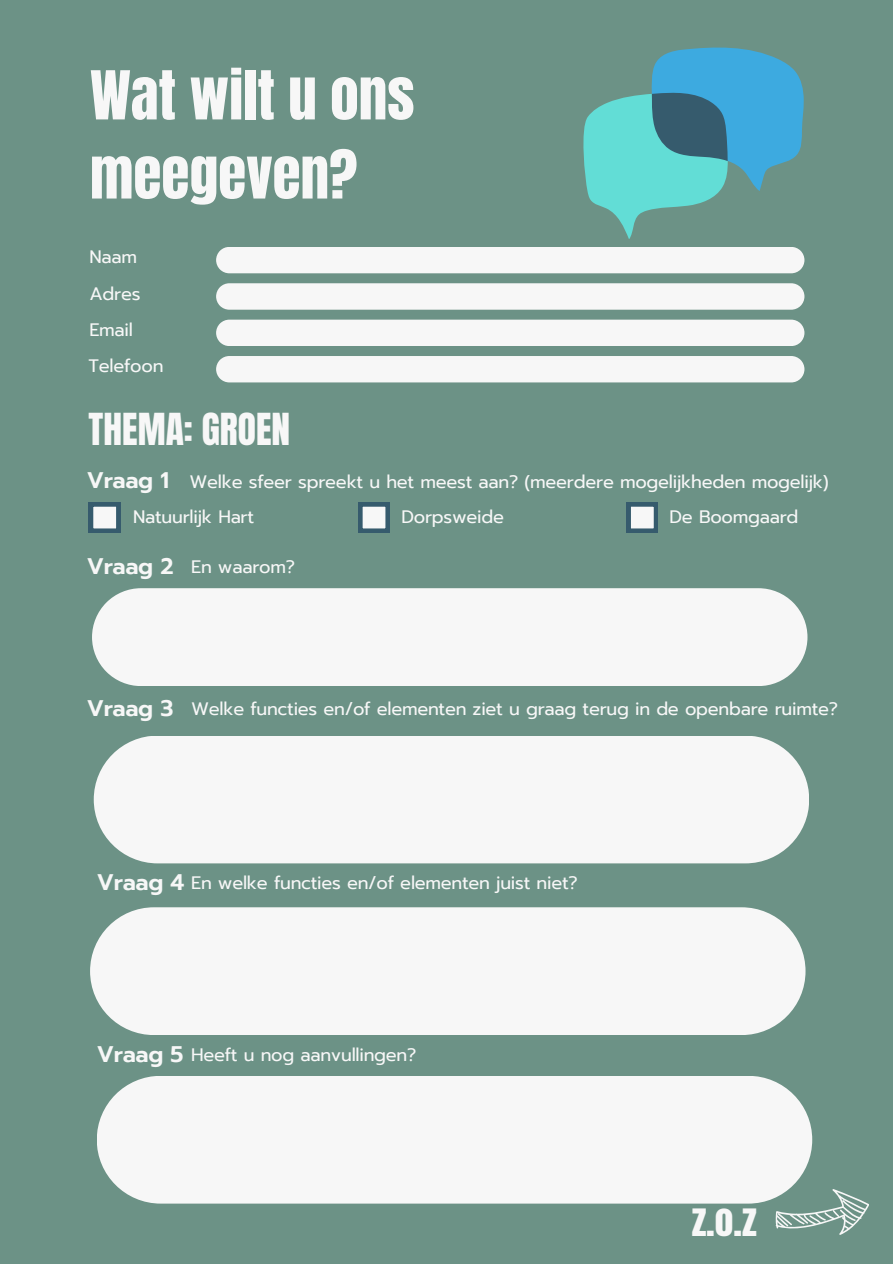
<style>
.page{position:relative;width:893px;height:1264px;background:#fff}
.page>*{position:absolute;margin:0;border:0;box-sizing:border-box;transform-origin:0 0}
.t1{font:57.3px/79.1px "Anton";color:#f7f7f7}
.t2{font:37.5px "Anton";color:#f7f7f7}
.t3{font:600 22.5px "Prompt";letter-spacing:-.015em;color:#f7f7f7}
.t4{font:18px/36px "Prompt";letter-spacing:-.015em;color:#f7f7f7}
.s1{font-weight:600;font-size:22.5px}
</style>
<div class="page">
<div style="left:0;top:0;width:892px;height:1263px;background:#6c9286"></div>
<div style="left:97px;top:1075px;width:715px;height:128px;background:#f7f7f7;border-radius:64px"></div>
<svg style="left:583px;top:47px;width:220px;height:192px"></svg>
<div style="left:89px;top:502px;width:32px;height:31px;background:#365b6d"></div>
<svg style="left:93px;top:506px;width:24px;height:23px"></svg>
<div style="left:358px;top:502px;width:32px;height:31px;background:#365b6d"></div>
<svg style="left:362px;top:506px;width:24px;height:23px"></svg>
<div style="left:626px;top:502px;width:32px;height:31px;background:#365b6d"></div>
<svg style="left:631px;top:506px;width:23px;height:23px"></svg>
<svg style="left:774px;top:1186px;width:95px;height:49px"></svg>
<div style="left:216px;top:247px;width:588px;height:26px;background:#f7f7f7"></div>
<svg style="left:216px;top:283px;width:588px;height:27px;background:#f2f3f3"></svg>
<div style="left:216px;top:319px;width:588px;height:27px;background:#f7f7f7"></div>
<div style="left:216px;top:356px;width:588px;height:26px;background:#f7f7f7"></div>
<div style="left:90px;top:907px;width:715px;height:128px;background:#f7f7f7;border-radius:64px"></div>
<div style="left:94px;top:735px;width:715px;height:128px;background:#f7f7f7;border-radius:64px"></div>
<div style="left:92px;top:588px;width:715px;height:98px;background:#f7f7f7"></div>
<h1 class="t1" style="left:90px;top:57px;width:326px">Wat wilt u ons meegeven?</h1>
<p class="t4" style="left:89px;top:239px;width:49px">Naam</p>
<p class="t4" style="left:89px;top:276px;width:53px">Adres</p>
<p class="t4" style="left:89px;top:311px;width:76px">Email<br>Telefoon</p>
<h2 class="t2" style="left:89px;top:402px;width:203px">THEMA: GROEN</h2>
<p class="t3" style="left:87px;top:463px;width:84px">Vraag 1</p>
<p class="t4" style="left:189px;top:464px;width:640px">Welke sfeer spreekt u het meest aan? (meerdere mogelijkheden mogelijk)</p>
<p class="t4" style="left:133px;top:499px;width:123px">Natuurlijk Hart</p>
<p class="t4" style="left:401px;top:499px;width:104px">Dorpsweide</p>
<p class="t4" style="left:669px;top:499px;width:130px">De Boomgaard</p>
<p class="t4" style="left:87px;top:548px;width:210px"><span class="s1">Vraag 2</span> En waarom?</p>
<p class="t4" style="left:87px;top:691px;width:752px"><span class="s1">Vraag 3</span> Welke functies en/of elementen ziet u graag terug in de openbare ruimte?</p>
<p class="t3" style="left:97px;top:865px;width:89px">Vraag 4</p>
<p class="t4" style="left:191px;top:865px;width:388px">En welke functies en/of elementen juist niet?</p>
<p class="t3" style="left:97px;top:1037px;width:88px">Vraag 5</p>
<p class="t4" style="left:191px;top:1037px;width:227px">Heeft u nog aanvullingen?</p>
<h2 class="t2" style="left:691px;top:1193px;width:66px">z.o.z</h2>
</div>
